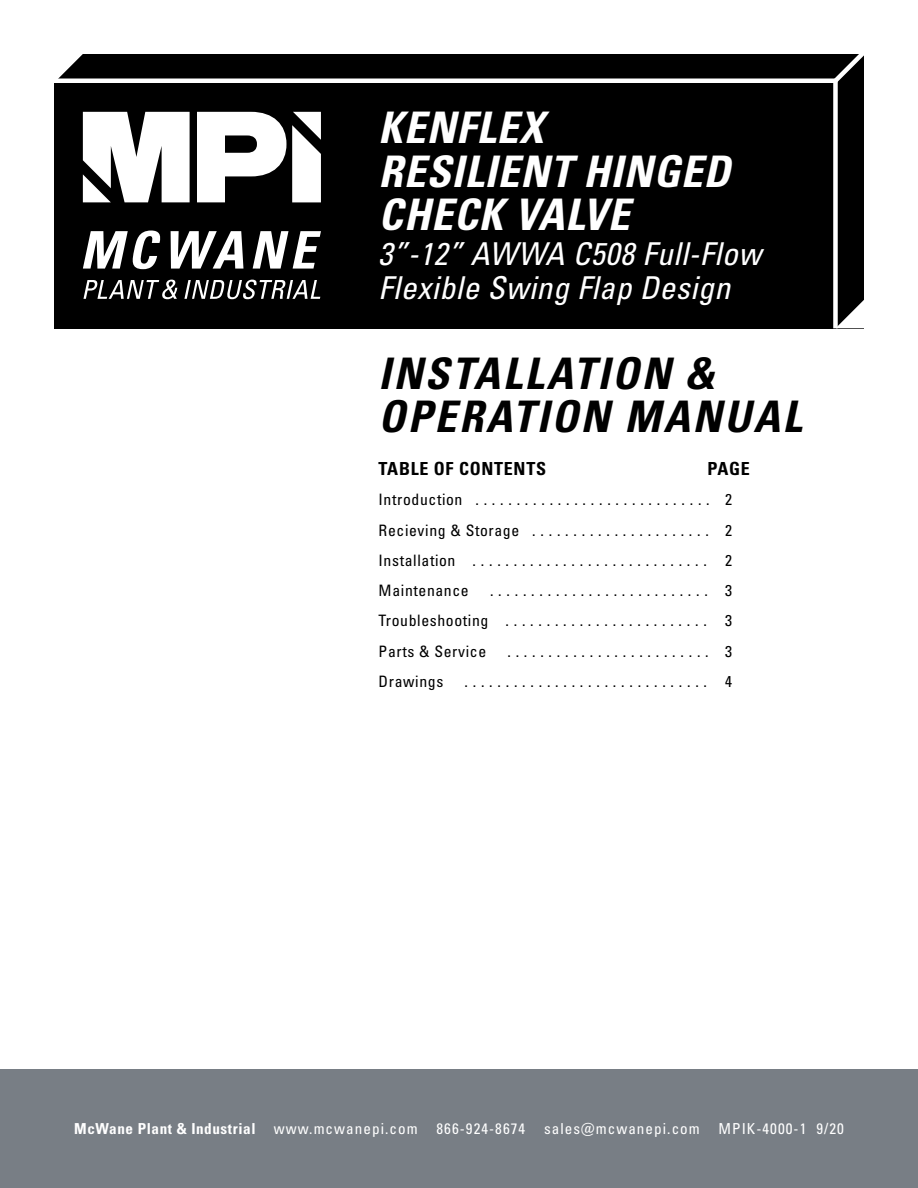
<style>
.page{position:relative;width:918px;height:1188px;background:#fff}
.page>*{position:absolute;margin:0;border:0;box-sizing:border-box;transform-origin:0 0}
.t1{font:italic 700 condensed 43.5px "Univers LT Pro";color:#fff}
.t2{font:italic 700 condensed 43.5px "Univers LT Pro";color:#000}
.t3{font:italic condensed 31.5px "Univers LT Pro";color:#fff}
.t4{font:700 condensed 18px "Univers LT Pro";letter-spacing:.04em;color:#000}
.t5{font:condensed 15.75px "Univers LT Pro";letter-spacing:.04em;color:#000}
.t6{font:condensed 15.15px "Univers LT Pro";letter-spacing:.07em;color:#fff}
.s1{font-weight:700}
</style>
<div class="page">
<div style="left:0;top:1069px;width:918px;height:119px;background:#787e85"></div>
<div style="left:54px;top:54px;width:810px;height:274px;background:#000"></div>
<svg style="left:840px;top:300px;width:24px;height:28px"></svg>
<svg style="left:54px;top:54px;width:29px;height:22px"></svg>
<svg style="left:54px;top:76px;width:786px;height:253px"></svg>
<svg style="left:829px;top:54px;width:35px;height:33px"></svg>
<p class="t1" style="left:379px;top:101px;width:177px">KENFLEX</p>
<p class="t1" style="left:379px;top:145px;width:364px">RESILIENT HINGED</p>
<p class="t1" style="left:379px;top:188px;width:264px">CHECK VALVE</p>
<p class="t3" style="left:379px;top:234px;width:392px">3”-12” AWWA C508 Full-Flow</p>
<p class="t3" style="left:379px;top:268px;width:361px">Flexible Swing Flap Design</p>
<p class="t2" style="left:379px;top:347px;width:348px">INSTALLATION &amp;</p>
<p class="t2" style="left:379px;top:390px;width:436px">OPERATION MANUAL</p>
<p class="t4" style="left:379px;top:458px;width:169px">TABLE OF CONTENTS</p>
<p class="t5" style="left:379px;top:490px;width:333px">Introduction . . . . . . . . . . . . . . . . . . . . . . . . . . . . .</p>
<p class="t5" style="left:379px;top:520px;width:332px">Recieving &amp; Storage . . . . . . . . . . . . . . . . . . . . . .</p>
<p class="t5" style="left:379px;top:550px;width:330px">Installation . . . . . . . . . . . . . . . . . . . . . . . . . . . . .</p>
<p class="t5" style="left:379px;top:581px;width:92px">Maintenance</p>
<p class="t5" style="left:490px;top:581px;width:219px">. . . . . . . . . . . . . . . . . . . . . . . . . . .</p>
<p class="t5" style="left:379px;top:611px;width:330px">Troubleshooting . . . . . . . . . . . . . . . . . . . . . . . . .</p>
<p class="t5" style="left:379px;top:641px;width:109px">Parts &amp; Service</p>
<p class="t5" style="left:507px;top:641px;width:203px">. . . . . . . . . . . . . . . . . . . . . . . . .</p>
<p class="t5" style="left:379px;top:671px;width:66px">Drawings</p>
<p class="t5" style="left:465px;top:671px;width:244px">. . . . . . . . . . . . . . . . . . . . . . . . . . . . . .</p>
<p class="t4" style="left:708px;top:458px;width:44px">PAGE</p>
<p class="t5" style="left:725px;top:490px;width:8px">2</p>
<p class="t5" style="left:725px;top:520px;width:8px">2</p>
<p class="t5" style="left:725px;top:550px;width:8px">2</p>
<p class="t5" style="left:725px;top:581px;width:8px">3</p>
<p class="t5" style="left:725px;top:611px;width:8px">3</p>
<p class="t5" style="left:725px;top:641px;width:8px">3</p>
<p class="t5" style="left:725px;top:671px;width:8px">4</p>
<p class="t6" style="left:74px;top:1119px;width:771px"><span class="s1">McWane Plant &amp; Industrial</span> www.mcwanepi.com 866-924-8674 sales@mcwanepi.com MPIK-4000-1 9/20</p>
</div>
